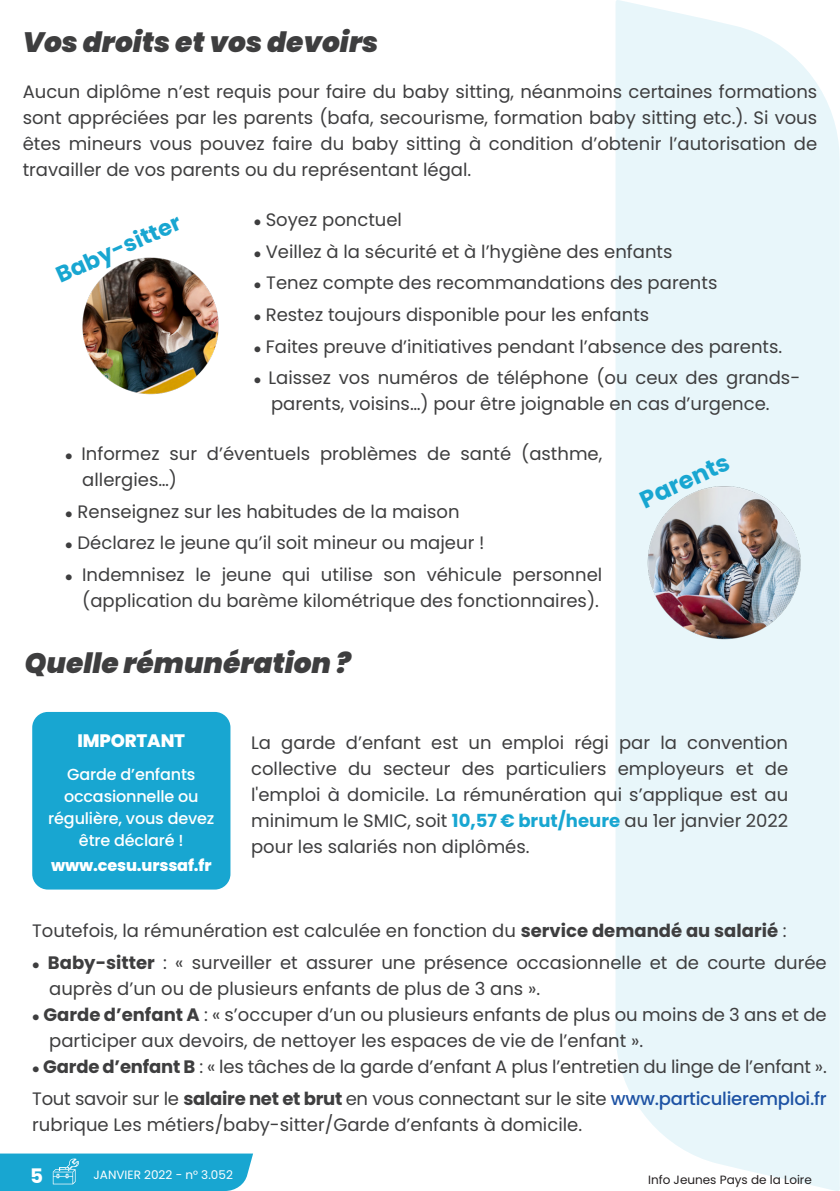
<style>
.page{position:relative;width:840px;height:1191px;background:#fff}
.page>*{position:absolute;margin:0;border:0;box-sizing:border-box;transform-origin:0 0}
.Titre_2{font:italic 900 28px "Poppins";color:#3e3e3f}
.t1{font:700 24px "Poppins";color:#18a6d1}
.t2{font:700 22.6px "Poppins";color:#18a6d1}
.t3{font:700 20px "Poppins";color:#fff}
.t4{font:18px/26px "Poppins";color:#3e3e3f}
.t5{font:800 18px "Poppins";letter-spacing:-.01em;color:#fff}
.t6{font:500 16px/22px "Poppins";letter-spacing:-.01em;color:#fff;text-align:center}
.t7{font:800 16px "Poppins";letter-spacing:-.01em;color:#fff}
.t8{font:12px "Poppins";color:#231f20}
.t9{font:12px "Poppins";color:#fff}
.s1{font-weight:700;color:#18a6d1}
.s2{font-weight:700}
.s3{font-weight:500;color:#1e53a4}
</style>
<div class="page">
<svg style="left:0;top:1153px;width:253px;height:38px;background:#24aad3"></svg>
<svg style="left:615px;top:0;width:224px;height:1191px;background:#e9f6fa"></svg>
<img style="left:82px;top:257px;width:137px;height:138px">
<img style="left:643px;top:483px;width:163px;height:160px">
<div style="left:37px;top:717px;width:188px;height:167px;background:#18a6d1;border-radius:11px"></div>
<div style="left:32px;top:712px;width:198px;height:177px;border:10px solid #18a6d1;border-radius:11px"></div>
<p class="Titre_2" style="left:23px;top:26px;width:357px">Vos droits et vos devoirs</p>
<p class="t4" style="left:23px;top:78px;width:795px;text-align:justify">Aucun diplôme n’est requis pour faire du baby sitting, néanmoins certaines formations sont appréciées par les parents (bafa, secourisme, formation baby sitting etc.). Si vous êtes mineurs vous pouvez faire du baby sitting à condition d’obtenir l’autorisation de travailler de vos parents ou du représentant légal.</p>
<p class="t2" style="left:52px;top:263px;width:135px;rotate:-24deg">Baby-sitter</p>
<p class="t4" style="left:254px;top:207px;width:149px">● Soyez ponctuel</p>
<p class="t4" style="left:254px;top:238px;width:420px">● Veillez à la sécurité et à l’hygiène des enfants</p>
<p class="t4" style="left:254px;top:270px;width:464px">● Tenez compte des recommandations des parents</p>
<p class="t4" style="left:254px;top:302px;width:396px">● Restez toujours disponible pour les enfants</p>
<p class="t4" style="left:254px;top:333px;width:529px">● Faites preuve d’initiatives pendant l’absence des parents.</p>
<p class="t4" style="left:271px;top:365px;width:530px;text-indent:-17px">● Laissez vos numéros de téléphone (ou ceux des grands&shy;parents, voisins…) pour être joignable en cas d’urgence.</p>
<p class="t4" style="left:82px;top:440px;width:521px;text-indent:-17px">● Informez sur d’éventuels problèmes de santé (asthme, allergies…)</p>
<p class="t4" style="left:65px;top:498px;width:395px">● Renseignez sur les habitudes de la maison</p>
<p class="t4" style="left:65px;top:530px;width:420px">● Déclarez le jeune qu’il soit mineur ou majeur !</p>
<p class="t4" style="left:65px;top:561px;width:538px;text-align:right">● Indemnisez le jeune qui utilise son véhicule personnel (application du barème kilométrique des fonctionnaires).</p>
<p class="Titre_2" style="left:25px;top:647px;width:328px">Quelle rémunération ?</p>
<p class="t1" style="left:635px;top:488px;width:97px;rotate:-25deg">Parents</p>
<p class="t5" style="left:77px;top:730px;width:109px">IMPORTANT</p>
<p class="t6" style="left:48px;top:763px;width:167px">Garde d’enfants occasionnelle ou régulière, vous devez être déclaré !</p>
<p class="t7" style="left:51px;top:856px;width:162px">www.cesu.urssaf.fr</p>
<p class="t4" style="left:251px;top:730px;width:538px;text-align:justify">La garde d’enfant est un emploi régi par la convention collective du secteur des particuliers employeurs et de l'emploi à domicile. La rémunération qui s’applique est au minimum le SMIC, soit <span class="s1">10,57 € brut/heure</span> au 1er janvier 2022 pour les salariés non diplômés.</p>
<p class="t4" style="left:32px;top:918px;width:755px">Toutefois, la rémunération est calculée en fonction du <span class="s2">service demandé au salarié</span> :</p>
<p class="t4" style="left:49px;top:949px;width:778px;text-indent:-17px">● <span class="s2">Baby-sitter</span> : « surveiller et assurer une présence occasionnelle et de courte durée auprès d’un ou de plusieurs enfants de plus de 3 ans ».</p>
<p class="t4" style="left:49px;top:1001px;width:778px;text-indent:-17px">● <span class="s2">Garde d’enfant A</span> : « s’occuper d’un ou plusieurs enfants de plus ou moins de 3 ans et de participer aux devoirs, de nettoyer les espaces de vie de l’enfant ».</p>
<p class="t4" style="left:32px;top:1053px;width:795px">● <span class="s2">Garde d’enfant B</span> : « les tâches de la garde d’enfant A plus l’entretien du linge de l’enfant ».</p>
<p class="t4" style="left:32px;top:1085px;width:795px">Tout savoir sur le <span class="s2">salaire net et brut</span> en vous connectant sur le site <span class="s3">www.particulieremploi.fr </span>rubrique Les métiers/baby-sitter/Garde d’enfants à domicile.</p>
<p class="t3" style="left:30px;top:1164px;width:15px">5</p>
<p class="t9" style="left:93px;top:1167px;width:141px">JANVIER 2022 - n° 3.052</p>
<p class="t8" style="left:647px;top:1172px;width:165px">Info Jeunes Pays de la Loire</p>
</div>
